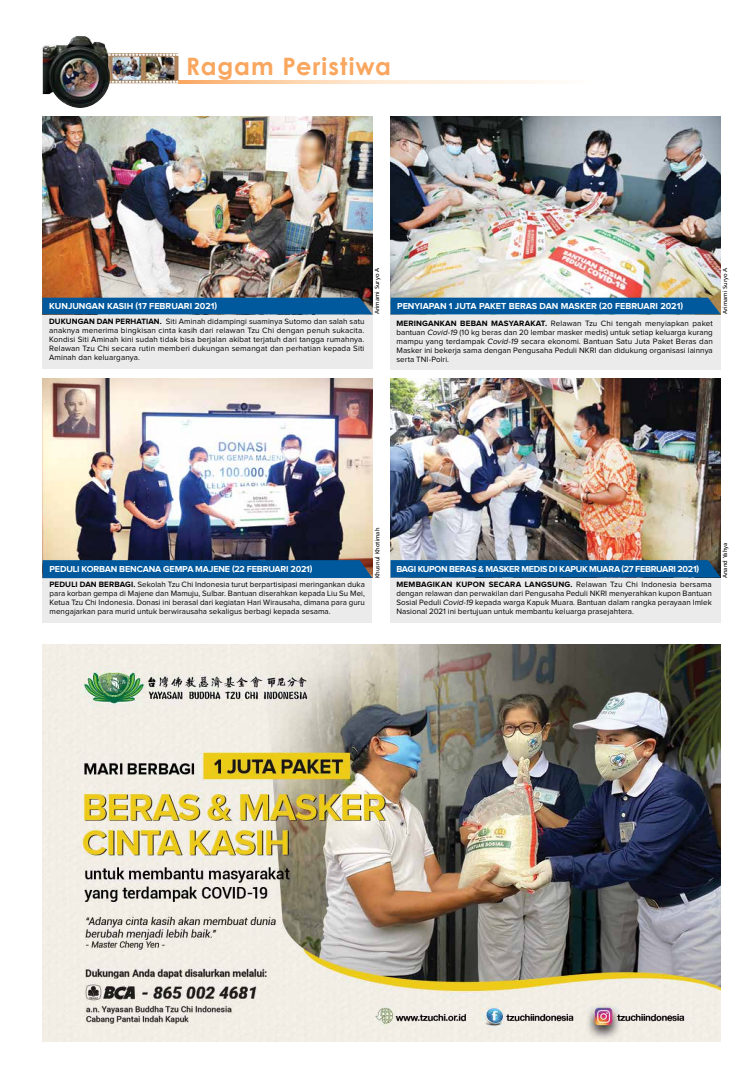
<style>
.page{position:relative;width:752px;height:1078px;background:#fff}
.page>*{position:absolute;margin:0;border:0;box-sizing:border-box;transform-origin:0 0}
.t1{font:700 24px "Century Gothic";letter-spacing:.045em;color:#f9a65f}
.t2{font:700 9px "Proxima Nova";letter-spacing:-.015em;color:#fff}
.t3{font:700 9px "Proxima Nova";letter-spacing:-.035em;color:#fff}
.t4{font:8px/9px "Proxima Nova";letter-spacing:.005em;color:#000;text-align:justify}
.t5{font:6px "Humanist 777 BT Roman B";letter-spacing:.01em;color:#000}
.s1{font-weight:700}
.s2{font-weight:700;font-style:italic}
.s3{font-style:italic}
</style>
<div class="page">
<div style="left:42px;top:314px;width:330px;height:55px;background:#ebebec"></div>
<img style="left:42px;top:116px;width:330px;height:181px">
<svg style="left:42px;top:297px;width:330px;height:17px;background:#085b9a"></svg>
<svg style="left:178px;top:80px;width:374px;height:3px"></svg>
<img style="left:43px;top:36px;width:135px;height:72px">
<div style="left:43px;top:555px;width:329px;height:67px;background:#ebebec"></div>
<img style="left:43px;top:378px;width:329px;height:182px">
<svg style="left:43px;top:560px;width:329px;height:18px;background:#035899"></svg>
<div style="left:390px;top:313px;width:330px;height:56px;background:#ebebec"></div>
<div style="left:390px;top:570px;width:330px;height:52px;background:#ebebec"></div>
<img style="left:390px;top:116px;width:330px;height:181px">
<img style="left:390px;top:378px;width:330px;height:182px">
<svg style="left:390px;top:297px;width:330px;height:17px;background:#0b5e9c"></svg>
<svg style="left:390px;top:560px;width:330px;height:17px;background:#02599a"></svg>
<img style="left:42px;top:644px;width:677px;height:397px">
<h1 class="t1" style="left:186px;top:48px;width:206px">Ragam Peristiwa</h1>
<p class="t2" style="left:49px;top:301px;width:31px">KUNJUNGAN</p>
<p class="t2" style="left:107px;top:301px;width:6px">KASI</p>
<p class="t2" style="left:127px;top:301px;width:92px">H (17 FEBRUARI 2021)</p>
<p class="t4" style="left:49px;top:317px;width:317px"><span class="s1">DUKUNGAN DAN PERHATIAN.</span> Siti Aminah didampingi suaminya Sutomo dan salah satu anaknya menerima bingkisan cinta kasih dari relawan Tzu Chi dengan penuh sukacita.<br>Kondisi Siti Aminah kini sudah tidak bisa berjalan akibat terjatuh dari tangga rumahnya.<br>Relawan Tzu Chi secara rutin memberi dukungan semangat dan perhatian kepada Siti Aminah dan keluarganya.</p>
<p class="t5" style="left:373px;top:314px;width:48px;rotate:-90deg">Arimami Suryo A</p>
<p class="t2" style="left:397px;top:301px;width:287px">PENYIAPAN 1 JUTA PAKET BERAS DAN MASKER (20 FEBRUARI 2021)</p>
<p class="t4" style="left:396px;top:319px;width:318px"><span class="s1">MERINGANKAN BEBAN MASYARAKAT</span><span class="s2">.</span> Relawan Tzu Chi tengah menyiapkan paket bantuan <span class="s3">Covid-19</span> (10 kg beras dan 20 lembar masker medis) untuk setiap keluarga kurang mampu yang terdampak <span class="s3">Covid-19</span> secara ekonomi. Bantuan Satu Juta Paket Beras dan Masker ini bekerja sama dengan Pengusaha Peduli NKRI dan didukung organisasi lainnya serta TNI-Polri.</p>
<p class="t5" style="left:721px;top:314px;width:48px;rotate:-90deg">Arimami Suryo A</p>
<p class="t2" style="left:50px;top:564px;width:264px">PEDULI KORBAN BENCANA GEMPA MAJENE (22 FEBRUARI 2021)</p>
<p class="t4" style="left:50px;top:580px;width:316px"><span class="s1">PEDULI DAN BERBAGI.</span> Sekolah Tzu Chi Indonesia turut berpartisipasi meringankan duka para korban gempa di Majene dan Mamuju, Sulbar. Bantuan diserahkan kepada Liu Su Mei, Ketua Tzu Chi Indonesia. Donasi ini berasal dari kegiatan Hari Wirausaha, dimana para guru mengajarkan para murid untuk berwirausaha sekaligus berbagi kepada sesama.</p>
<p class="t5" style="left:373px;top:578px;width:52px;rotate:-90deg">Khusnul Khotimah</p>
<p class="t3" style="left:396px;top:564px;width:304px">BAGI KUPON BERAS &amp; MASKER MEDIS DI KAPUK MUARA (27 FEBRUARI 2021)</p>
<p class="t4" style="left:396px;top:580px;width:317px"><span class="s1">MEMBAGIKAN KUPON SECARA LANGSUNG.</span> Relawan Tzu Chi Indonesia bersama dengan relawan dan perwakilan dari Pengusaha Peduli NKRI menyerahkan kupon Bantuan Sosial Peduli <span class="s3">Covid-19</span> kepada warga Kapuk Muara. Bantuan dalam rangka perayaan Imlek Nasional 2021 ini bertujuan untuk membantu keluarga prasejahtera.</p>
<p class="t5" style="left:721px;top:578px;width:37px;rotate:-90deg">Anand Yahya</p>
</div>
